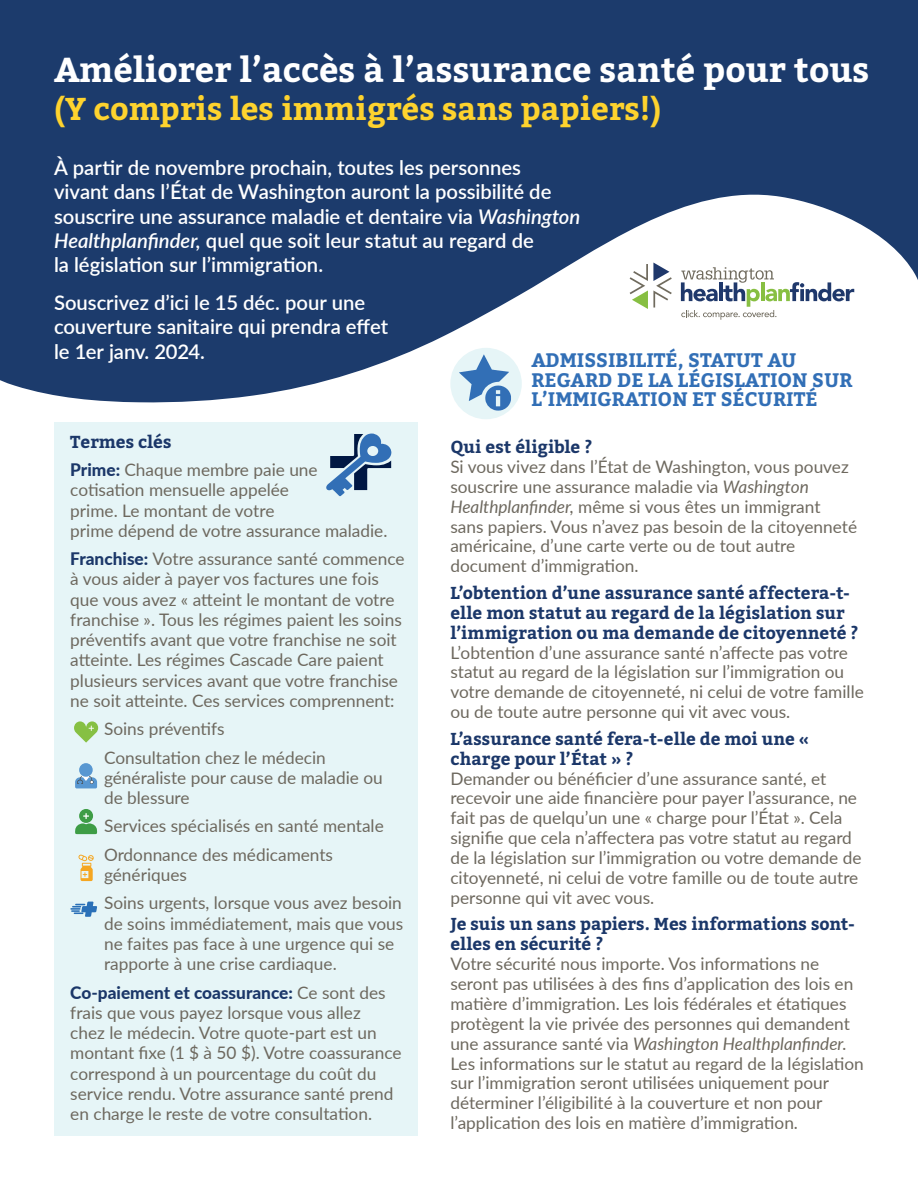
<style>
.page{position:relative;width:918px;height:1188px;background:#fff}
.page>*{position:absolute;margin:0;border:0;box-sizing:border-box;transform-origin:0 0}
.t1{font:700 34.5px "Bitter";color:#fff}
.t2{font:700 31.5px "Bitter";color:#fed32e}
.t3{font:600 20.25px/24.3px "Lato";color:#fff}
.t4{font:700 19.5px/19.5px "Bitter";color:#326fb6}
.t5{font:17.25px/20.2px "Lato";color:#6d685e}
.t6{font:700 17.25px/19.8px "Bitter";color:#1b3769}
.s1{font-style:italic}
.s2{font-weight:800;color:#1b3769}
</style>
<div class="page">
<svg style="left:0;top:0;width:918px;height:403px;fill:#1c3b6c"></svg>
<svg style="left:630px;top:263px;width:42px;height:46px"></svg>
<svg style="left:681px;top:267px;width:173px;height:53px"></svg>
<div style="left:54px;top:422px;width:364px;height:714px;background:#e6f5f7"></div>
<div style="left:450px;top:348px;width:72px;height:71px;background:#e6f5f7;border-radius:50%"></div>
<svg style="left:459px;top:354px;width:52px;height:57px"></svg>
<svg style="left:326px;top:434px;width:66px;height:62px"></svg>
<svg style="left:71px;top:902px;width:26px;height:15px"></svg>
<svg style="left:78px;top:855px;width:16px;height:26px"></svg>
<div style="left:80px;top:810px;width:12px;height:12px;background:#3e9d46;border-radius:50%"></div>
<div style="left:79px;top:809px;width:14px;height:14px;border:2px solid #3e9d46;border-radius:50%"></div>
<svg style="left:75px;top:813px;width:23px;height:22px"></svg>
<svg style="left:75px;top:774px;width:22px;height:14px"></svg>
<div style="left:79px;top:763px;width:14px;height:14px;background:#5897d1;border-radius:50%"></div>
<svg style="left:74px;top:721px;width:24px;height:22px"></svg>
<p class="t1" style="left:54px;top:47px;width:817px">Améliorer l’accès à l’assurance santé pour tous</p>
<p class="t2" style="left:54px;top:88px;width:609px">(Y compris les immigrés sans papiers!)</p>
<p class="t3" style="left:54px;top:155px;width:528px">À partir de novembre prochain, toutes les personnes vivant dans l’État de Washington auront la possibilité de souscrire une assurance maladie et dentaire via <span class="s1">Washington Healthplanfinder,</span> quel que soit leur statut au regard de<br>la législation sur l’immigration.</p>
<p class="t3" style="left:54px;top:290px;width:336px">Souscrivez d’ici le 15 déc. pour une couverture sanitaire qui prendra effet le 1er janv. 2024.</p>
<p class="t4" style="left:531px;top:351px;width:323px">ADMISSIBILITÉ, STATUT AU<br>REGARD DE LA LÉGISLATION SUR<br>L’IMMIGRATION ET SÉCURITÉ</p>
<p class="t6" style="left:450px;top:438px;width:144px">Qui est éligible ?</p>
<p class="t5" style="left:450px;top:456px;width:408px;line-height:19.8px">Si vous vivez dans l’État de Washington, vous pouvez souscrire une assurance maladie via <span class="s1">Washington Healthplanfinder,</span> même si vous êtes un immigrant sans papiers. Vous n’avez pas besoin de la citoyenneté américaine, d’une carte verte ou de tout autre document d’immigration.</p>
<p class="t6" style="left:450px;top:584px;width:410px">L’obtention d’une assurance santé affectera-t&shy;elle mon statut au regard de la législation sur l’immigration ou ma demande de citoyenneté ?</p>
<p class="t5" style="left:450px;top:642px;width:415px;line-height:19.8px">L’obtention d’une assurance santé n’affecte pas votre statut au regard de la législation sur l’immigration ou votre demande de citoyenneté, ni celui de votre famille ou de toute autre personne qui vit avec vous.</p>
<p class="t6" style="left:450px;top:729px;width:360px">L’assurance santé fera-t-elle de moi une « charge pour l’État » ?</p>
<p class="t5" style="left:450px;top:768px;width:413px">Demander ou bénéficier d’une assurance santé, et recevoir une aide financière pour payer l’assurance, ne fait pas de quelqu’un une « charge pour l’État ». Cela signifie que cela n’affectera pas votre statut au regard de la législation sur l’immigration ou votre demande de citoyenneté, ni celui de votre famille ou de toute autre personne qui vit avec vous.</p>
<p class="t6" style="left:450px;top:915px;width:406px">Je suis un sans papiers. Mes informations sont&shy;elles en sécurité ?</p>
<p class="t5" style="left:450px;top:953px;width:415px;line-height:19.8px">Votre sécurité nous importe. Vos informations ne seront pas utilisées à des fins d’application des lois en matière d’immigration. Les lois fédérales et étatiques protègent la vie privée des personnes qui demandent une assurance santé via <span class="s1">Washington Healthplanfinder.<br></span>Les informations sur le statut au regard de la législation sur l’immigration seront utilisées uniquement pour déterminer l’éligibilité à la couverture et non pour l’application des lois en matière d’immigration.</p>
<p class="t6" style="left:70px;top:432px;width:103px">Termes clés</p>
<p class="t5" style="left:70px;top:459px;width:319px"><span class="s2">Prime:</span> Chaque membre paie une cotisation mensuelle appelée<br>prime. Le montant de votre<br>prime dépend de votre assurance maladie.</p>
<p class="t5" style="left:70px;top:548px;width:336px"><span class="s2">Franchise:</span> Votre assurance santé commence à vous aider à payer vos factures une fois que vous avez « atteint le montant de votre franchise ». Tous les régimes paient les soins préventifs avant que votre franchise ne soit atteinte. Les régimes Cascade Care paient plusieurs services avant que votre franchise ne soit atteinte. Ces services comprennent:</p>
<p class="t5" style="left:104px;top:718px;width:122px">Soins préventifs</p>
<p class="t5" style="left:104px;top:747px;width:280px">Consultation chez le médecin généraliste pour cause de maladie ou de blessure</p>
<p class="t5" style="left:104px;top:815px;width:281px">Services spécialisés en santé mentale</p>
<p class="t5" style="left:104px;top:844px;width:231px">Ordonnance des médicaments génériques</p>
<p class="t5" style="left:104px;top:892px;width:301px">Soins urgents, lorsque vous avez besoin de soins immédiatement, mais que vous ne faites pas face à une urgence qui se rapporte à une crise cardiaque.</p>
<p class="t5" style="left:70px;top:981px;width:333px"><span class="s2">Co-paiement et coassurance:</span> Ce sont des frais que vous payez lorsque vous allez<br>chez le médecin. Votre quote-part est un montant fixe (1 $ à 50 $). Votre coassurance correspond à un pourcentage du coût du service rendu. Votre assurance santé prend en charge le reste de votre consultation.</p>
</div>
